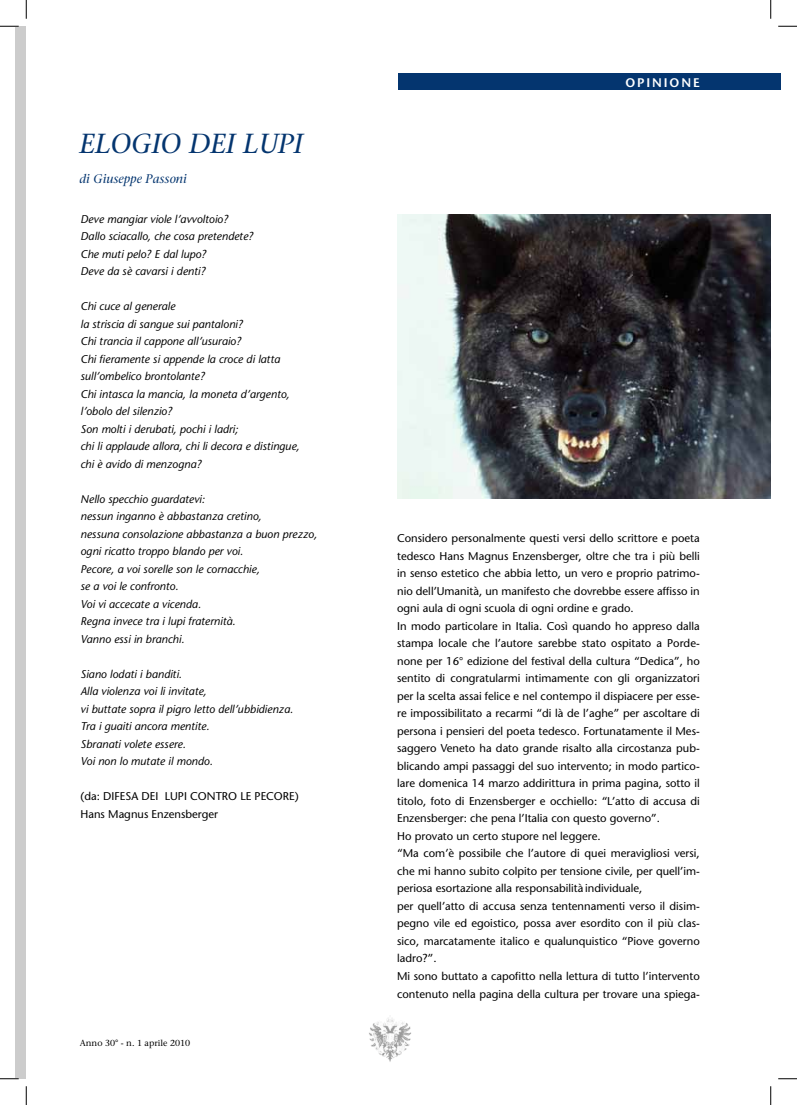
<style>
.page{position:relative;width:797px;height:1105px;background:#fff}
.page>*{position:absolute;margin:0;border:0;box-sizing:border-box;transform-origin:0 0}
.t1{font:italic 27.5px "Stone Serif";color:#04356f}
.t2{font:italic 12.5px "Stone Serif";color:#04356f}
.t3{font:600 12.5px "Stone Sans";letter-spacing:.15em;color:#fff}
.t4{font:11.25px/17.5px "Stone Sans";color:#000}
.t5{font:italic 11.25px/17.5px "Stone Sans";color:#000}
.t6{font:8.75px "Stone Serif";color:#000}
</style>
<div class="page">
<img style="left:369px;top:1018px;width:42px;height:44px">
<div style="left:16px;top:26px;width:10px;height:1053px;background:#ccc"></div>
<img style="left:397px;top:214px;width:373px;height:285px">
<div style="left:398px;top:74px;width:383px;height:16px;background:#04356f"></div>
<svg style="left:0;top:25px;width:19px;height:2px"></svg>
<svg style="left:778px;top:25px;width:19px;height:2px"></svg>
<svg style="left:0;top:1078px;width:19px;height:1px"></svg>
<svg style="left:778px;top:1078px;width:19px;height:1px"></svg>
<svg style="left:25px;top:0;width:2px;height:19px"></svg>
<svg style="left:25px;top:1086px;width:2px;height:19px"></svg>
<svg style="left:770px;top:0;width:1px;height:19px"></svg>
<svg style="left:770px;top:1086px;width:1px;height:19px"></svg>
<h1 class="t1" style="left:79px;top:127px;width:225px">ELOGIO DEI LUPI</h1>
<p class="t2" style="left:79px;top:171px;width:109px">di Giuseppe Passoni</p>
<p class="t5" style="left:80px;top:210px;width:174px">Deve mangiar viole l’avvoltoio?<br>Dallo sciacallo, che cosa pretendete?<br>Che muti pelo? E dal lupo?<br>Deve da sè cavarsi i denti?</p>
<p class="t5" style="left:80px;top:297px;width:221px">Chi cuce al generale<br>la striscia di sangue sui pantaloni?<br>Chi trancia il cappone all’usuraio?<br>Chi fieramente si appende la croce di latta sull’ombelico brontolante?<br>Chi intasca la mancia, la moneta d’argento, l’obolo del silenzio?<br>Son molti i derubati, pochi i ladri;<br>chi li applaude allora, chi li decora e distingue, chi è avido di menzogna?</p>
<p class="t5" style="left:80px;top:490px;width:238px">Nello specchio guardatevi:<br>nessun inganno è abbastanza cretino,<br>nessuna consolazione abbastanza a buon prezzo, ogni ricatto troppo blando per voi.<br>Pecore, a voi sorelle son le cornacchie,<br>se a voi le confronto.<br>Voi vi accecate a vicenda.<br>Regna invece tra i lupi fraternità.<br>Vanno essi in branchi.</p>
<p class="t5" style="left:80px;top:665px;width:214px">Siano lodati i banditi.<br>Alla violenza voi li invitate,<br>vi buttate sopra il pigro letto dell’ubbidienza.<br>Tra i guaiti ancora mentite.<br>Sbranati volete essere.<br>Voi non lo mutate il mondo.</p>
<p class="t4" style="left:80px;top:787px;width:220px">(da: DIFESA DEI LUPI CONTRO LE PECORE)<br>Hans Magnus Enzensberger</p>
<p class="t6" style="left:80px;top:1038px;width:112px">Anno 30° - n. 1 aprile 2010</p>
<p class="t3" style="left:625px;top:75px;width:76px">OPINIONE</p>
<p class="t4" style="left:397px;top:530px;width:304px">Considero personalmente questi versi dello scrittore e poeta tedesco Hans Magnus Enzensberger, oltre che tra i più belli in senso estetico che abbia letto, un vero e proprio patrimo&shy;nio dell’Umanità, un manifesto che dovrebbe essere affisso in ogni aula di ogni scuola di ogni ordine e grado.<br>In modo particolare in Italia. Così quando ho appreso dalla stampa locale che l’autore sarebbe stato ospitato a Porde&shy;none per 16° edizione del festival della cultura “Dedica”, ho sentito di congratularmi intimamente con gli organizzatori per la scelta assai felice e nel contempo il dispiacere per esse&shy;re impossibilitato a recarmi “di là de l’aghe” per ascoltare di persona i pensieri del poeta tedesco. Fortunatamente il Mes&shy;saggero Veneto ha dato grande risalto alla circostanza pub&shy;blicando ampi passaggi del suo intervento; in modo partico&shy;lare domenica 14 marzo addirittura in prima pagina, sotto il titolo, foto di Enzensberger e occhiello: “L’atto di accusa di Enzensberger: che pena l’Italia con questo governo”.<br>Ho provato un certo stupore nel leggere.<br>“Ma com’è possibile che l’autore di quei meravigliosi versi, che mi hanno subito colpito per tensione civile, per quell’im&shy;periosa esortazione alla responsabilità individuale,<br>per quell’atto di accusa senza tentennamenti verso il disim&shy;pegno vile ed egoistico, possa aver esordito con il più clas&shy;sico, marcatamente italico e qualunquistico “Piove governo ladro?”.<br>Mi sono buttato a capofitto nella lettura di tutto l’intervento contenuto nella pagina della cultura per trovare una spiega-</p>
</div>
